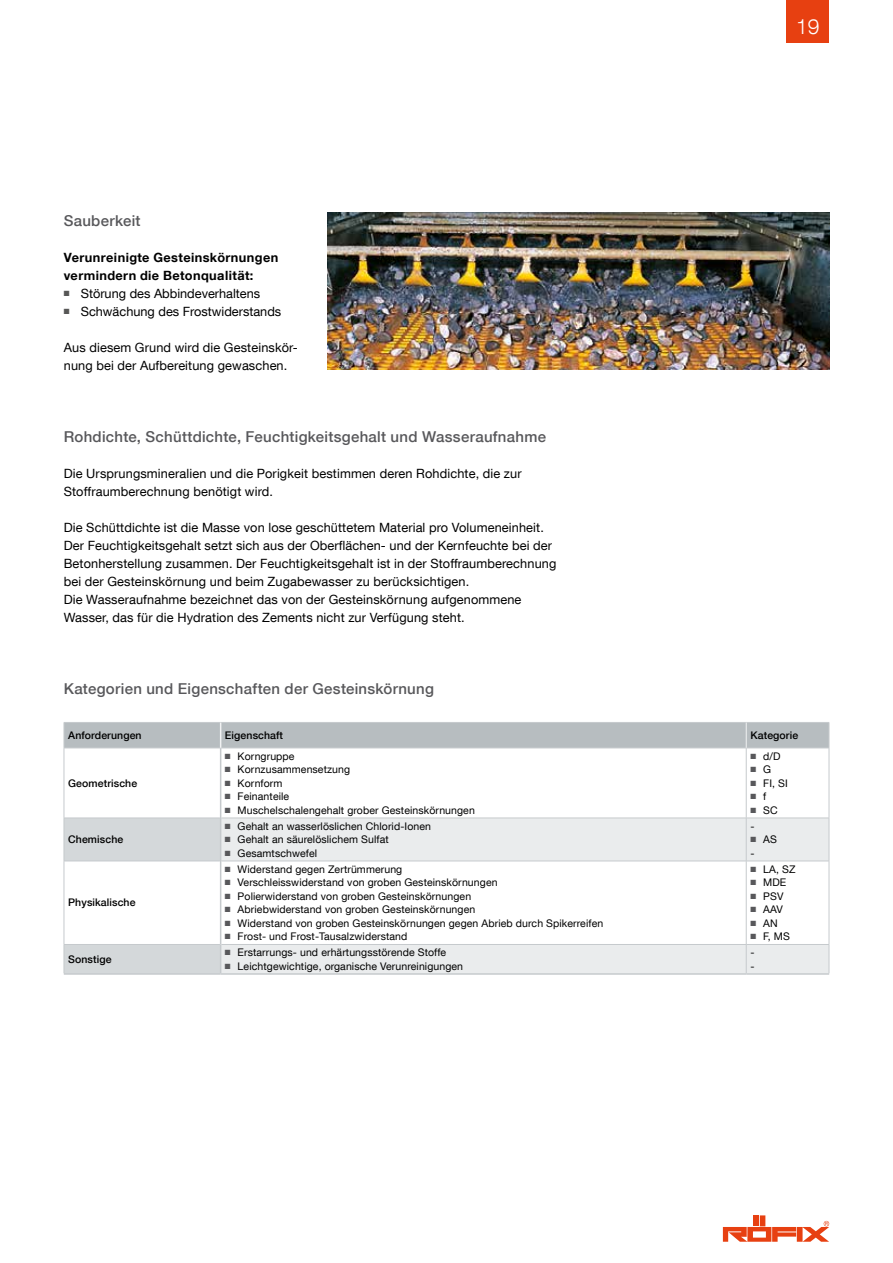
<style>
.page{position:relative;width:893px;height:1263px;background:#fff}
.page>*{position:absolute;margin:0;border:0;box-sizing:border-box;transform-origin:0 0}
.t1{font:300 21px "Helvetica Neue LT Com";color:#fff}
.t2{font:500 15px "Helvetica Neue LT Com";letter-spacing:.02em;color:#58585b}
.t3{font:12.75px/18px "Helvetica Neue LT Com";letter-spacing:.01em;color:#000}
.t4{font:700 12.75px/18px "Helvetica Neue LT Com";letter-spacing:.03em;color:#000}
.t5{font:10.5px/13.5px "Helvetica Neue LT Com";letter-spacing:.01em;color:#000}
.t6{font:500 10.5px "Helvetica Neue LT Com";letter-spacing:.01em;color:#000}
.s1{color:#575756}
.s2{color:#58585b}
</style>
<div class="page">
<div style="left:787px;top:0;width:42px;height:43px;background:#e74011"></div>
<div style="left:760px;top:1215px;width:5px;height:11px;background:#e74011"></div>
<div style="left:753px;top:1215px;width:6px;height:11px;background:#e74011"></div>
<svg style="left:723px;top:1221px;width:106px;height:21px"></svg>
<img style="left:327px;top:213px;width:502px;height:157px">
<svg style="left:65px;top:749px;width:764px;height:69px"></svg>
<svg style="left:221px;top:819px;width:608px;height:154px"></svg>
<hr style="left:64px;top:748px;width:157px;height:1px;background:#c6cacd">
<hr style="left:64px;top:748px;width:1px;height:70px;background:#c6cacd">
<hr style="left:221px;top:748px;width:525px;height:1px;background:#c6cacd">
<hr style="left:746px;top:748px;width:83px;height:1px;background:#c6cacd">
<hr style="left:746px;top:748px;width:1px;height:70px;background:#c6cacd">
<hr style="left:829px;top:748px;width:1px;height:70px;background:#c6cacd">
<hr style="left:221px;top:818px;width:525px;height:1px;background:#c6cacd">
<hr style="left:746px;top:818px;width:83px;height:1px;background:#c6cacd">
<hr style="left:746px;top:818px;width:1px;height:43px;background:#c6cacd">
<hr style="left:829px;top:818px;width:1px;height:43px;background:#c6cacd">
<hr style="left:221px;top:861px;width:525px;height:1px;background:#c6cacd">
<hr style="left:746px;top:861px;width:83px;height:1px;background:#c6cacd">
<hr style="left:746px;top:861px;width:1px;height:83px;background:#c6cacd">
<hr style="left:829px;top:861px;width:1px;height:83px;background:#c6cacd">
<hr style="left:221px;top:944px;width:525px;height:1px;background:#c6cacd">
<hr style="left:746px;top:944px;width:83px;height:1px;background:#c6cacd">
<svg style="left:746px;top:945px;width:1px;height:28px"></svg>
<svg style="left:829px;top:945px;width:1px;height:28px"></svg>
<svg style="left:64px;top:722px;width:766px;height:26px;background:#b8bec1"></svg>
<hr style="left:220px;top:748px;width:1px;height:70px;background:#c6cacd">
<svg style="left:64px;top:818px;width:157px;height:155px"></svg>
<hr style="left:64px;top:973px;width:157px;height:2px;background:#c6cacd">
<hr style="left:221px;top:973px;width:525px;height:2px;background:#c6cacd">
<hr style="left:746px;top:973px;width:83px;height:2px;background:#c6cacd">
<p class="t2" style="left:64px;top:211px;width:78px">Sauberkeit</p>
<p class="t4" style="left:64px;top:248px;width:216px">Verunreinigte Gesteinskörnungen vermindern die Betonqualität:</p>
<p class="t3" style="left:64px;top:284px;width:198px"><span class="s1">■</span> Störung des Abbindeverhaltens</p>
<p class="t3" style="left:64px;top:302px;width:219px"><span class="s1">■</span> Schwächung des Frostwiderstands</p>
<p class="t3" style="left:64px;top:338px;width:236px">Aus diesem Grund wird die Gesteinskör&shy;nung bei der Aufbereitung gewaschen.</p>
<p class="t2" style="left:64px;top:427px;width:484px">Rohdichte, Schüttdichte, Feuchtigkeitsgehalt und Wasseraufnahme</p>
<p class="t3" style="left:64px;top:464px;width:459px">Die Ursprungsmineralien und die Porigkeit bestimmen deren Rohdichte, die zur<br>Stoffraumberechnung benötigt wird.</p>
<p class="t3" style="left:64px;top:518px;width:494px">Die Schüttdichte ist die Masse von lose geschüttetem Material pro Volumeneinheit.<br>Der Feuchtigkeitsgehalt setzt sich aus der Oberflächen- und der Kernfeuchte bei der Betonherstellung zusammen. Der Feuchtigkeitsgehalt ist in der Stoffraumberechnung bei der Gesteinskörnung und beim Zugabewasser zu berücksichtigen.<br>Die Wasseraufnahme bezeichnet das von der Gesteinskörnung aufgenommene Wasser, das für die Hydration des Zements nicht zur Verfügung steht.</p>
<p class="t2" style="left:64px;top:679px;width:372px">Kategorien und Eigenschaften der Gesteinskörnung</p>
<h1 class="t1" style="left:796px;top:13px;width:25px">19</h1>
<p class="t6" style="left:68px;top:729px;width:75px">Anforderungen</p>
<p class="t6" style="left:225px;top:729px;width:60px">Eigenschaft</p>
<p class="t6" style="left:750px;top:729px;width:49px">Kategorie</p>
<p class="t6" style="left:68px;top:777px;width:71px">Geometrische</p>
<p class="t5" style="left:750px;top:749px;width:32px"><span class="s2">■</span> d/D</p>
<p class="t5" style="left:750px;top:762px;width:22px"><span class="s2">■</span> G</p>
<p class="t5" style="left:750px;top:776px;width:39px"><span class="s2">■</span> FI, SI</p>
<p class="t5" style="left:750px;top:789px;width:17px"><span class="s2">■</span> f</p>
<p class="t5" style="left:750px;top:803px;width:29px"><span class="s2">■</span> SC</p>
<p class="t5" style="left:225px;top:749px;width:71px"><span class="s2">■</span> Korngruppe</p>
<p class="t5" style="left:225px;top:762px;width:127px"><span class="s2">■</span> Kornzusammensetzung</p>
<p class="t5" style="left:225px;top:776px;width:59px"><span class="s2">■</span> Kornform</p>
<p class="t5" style="left:225px;top:789px;width:66px"><span class="s2">■</span> Feinanteile</p>
<p class="t5" style="left:225px;top:803px;width:251px"><span class="s2">■</span> Muschelschalengehalt grober Gesteinskörnungen</p>
<p class="t6" style="left:68px;top:833px;width:57px">Chemische</p>
<p class="t6" style="left:68px;top:896px;width:69px">Physikalische</p>
<p class="t6" style="left:68px;top:953px;width:45px">Sonstige</p>
<p class="t5" style="left:225px;top:819px;width:208px"><span class="s2">■</span> Gehalt an wasserlöslichen Chlorid-Ionen</p>
<p class="t5" style="left:225px;top:832px;width:165px"><span class="s2">■</span> Gehalt an säurelöslichem Sulfat</p>
<p class="t5" style="left:225px;top:846px;width:94px"><span class="s2">■</span> Gesamtschwefel</p>
<p class="t5" style="left:225px;top:862px;width:179px"><span class="s2">■</span> Widerstand gegen Zertrümmerung</p>
<p class="t5" style="left:225px;top:875px;width:274px"><span class="s2">■</span> Verschleisswiderstand von groben Gesteinskörnungen</p>
<p class="t5" style="left:225px;top:889px;width:248px"><span class="s2">■</span> Polierwiderstand von groben Gesteinskörnungen</p>
<p class="t5" style="left:225px;top:902px;width:252px"><span class="s2">■</span> Abriebwiderstand von groben Gesteinskörnungen</p>
<p class="t5" style="left:225px;top:916px;width:380px"><span class="s2">■</span> Widerstand von groben Gesteinskörnungen gegen Abrieb durch Spikerreifen</p>
<p class="t5" style="left:225px;top:929px;width:184px"><span class="s2">■</span> Frost- und Frost-Tausalzwiderstand</p>
<p class="t5" style="left:750px;top:819px;width:6px">-</p>
<p class="t5" style="left:750px;top:832px;width:28px"><span class="s2">■</span> AS -</p>
<p class="t5" style="left:750px;top:862px;width:46px"><span class="s2">■</span> LA, SZ</p>
<p class="t5" style="left:750px;top:875px;width:37px"><span class="s2">■</span> MDE</p>
<p class="t5" style="left:750px;top:889px;width:34px"><span class="s2">■</span> PSV</p>
<p class="t5" style="left:750px;top:902px;width:34px"><span class="s2">■</span> AAV</p>
<p class="t5" style="left:750px;top:916px;width:29px"><span class="s2">■</span> AN</p>
<p class="t5" style="left:750px;top:929px;width:41px"><span class="s2">■</span> F, MS</p>
<p class="t5" style="left:225px;top:945px;width:223px"><span class="s2">■</span> Erstarrungs- und erhärtungsstörende Stoffe</p>
<p class="t5" style="left:225px;top:959px;width:240px"><span class="s2">■</span> Leichtgewichtige, organische Verunreinigungen</p>
<p class="t5" style="left:750px;top:945px;width:6px">- -</p>
</div>
